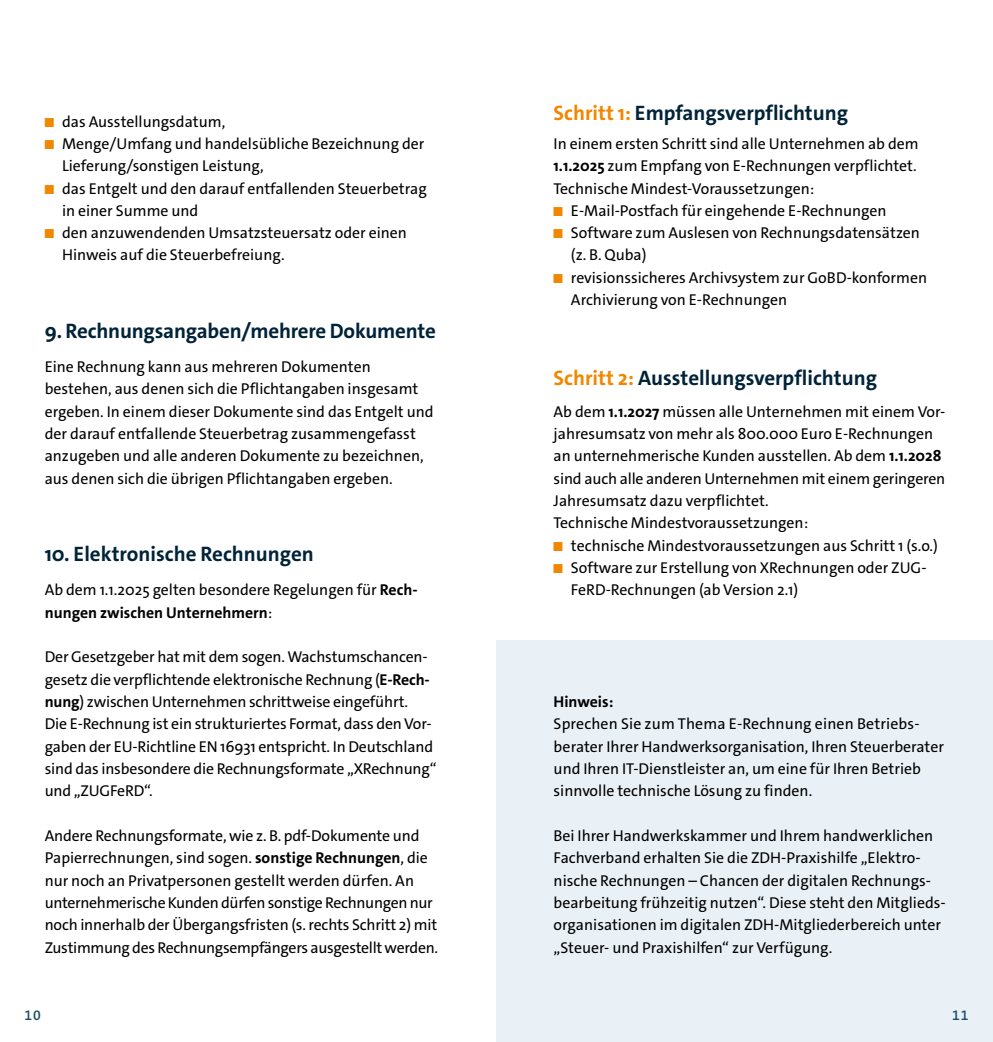
<style>
.page{position:relative;width:993px;height:1042px;background:#fff}
.page>*{position:absolute;margin:0;border:0;box-sizing:border-box;transform-origin:0 0}
.t1{font:700 21px "The Sans C4 s";color:#002338}
.t2{font:15.75px/22.4px "The Sans C4 s";color:#000}
.t3{font:15.75px/22.4px "The Sans C4 s";color:#000}
.t4{font:700 15.75px "The Sans C4 s";color:#000}
.t5{font:600 14px "The Sans C4 s";color:#1a4e65}
.s1{font-size:13.3px;color:#f18700}
.s2{font-weight:700}
.s3{color:#f18700}
</style>
<div class="page">
<div style="left:496px;top:640px;width:496px;height:402px;background:#eaf1f6"></div>
<p class="t3" style="left:45px;top:110px;width:182px"><span class="s1">■</span> das Ausstellungsdatum,</p>
<p class="t3" style="left:62px;top:132px;width:364px;text-indent:-17px"><span class="s1">■</span> Menge/Umfang und handelsübliche Bezeichnung der<br>Lieferung/sonstigen Leistung,</p>
<p class="t3" style="left:62px;top:177px;width:366px;text-indent:-17px"><span class="s1">■</span> das Entgelt und den darauf entfallenden Steuerbetrag in einer Summe und</p>
<p class="t3" style="left:62px;top:222px;width:346px;text-indent:-17px"><span class="s1">■</span> den anzuwendenden Umsatzsteuersatz oder einen<br>Hinweis auf die Steuerbefreiung.</p>
<h1 class="t1" style="left:45px;top:317px;width:392px">9. Rechnungsangaben/mehrere Dokumente</h1>
<p class="t2" style="left:45px;top:356px;width:390px">Eine Rechnung kann aus mehreren Dokumenten bestehen, aus denen sich die Pflichtangaben insgesamt ergeben. In einem dieser Dokumente sind das Entgelt und der darauf entfallende Steuerbetrag zusammengefasst anzugeben und alle anderen Dokumente zu bezeichnen, aus denen sich die übrigen Pflichtangaben ergeben.</p>
<h1 class="t1" style="left:45px;top:540px;width:271px">10. Elektronische Rechnungen</h1>
<p class="t2" style="left:45px;top:579px;width:374px">Ab dem 1.1.2025 gelten besondere Regelungen für <span class="s2">Rech&shy;nungen zwischen Unternehmern</span>:</p>
<p class="t2" style="left:45px;top:646px;width:393px">Der Gesetzgeber hat mit dem sogen. Wachstumschancen&shy;gesetz die verpflichtende elektronische Rechnung (<span class="s2">E-Rech&shy;nung</span>) zwischen Unternehmen schrittweise eingeführt.<br>Die E-Rechnung ist ein strukturiertes Format, dass den Vor&shy;gaben der EU-Richtline EN 16931 entspricht. In Deutschland sind das insbesondere die Rechnungsformate „XRechnung“ und „ZUGFeRD“.</p>
<p class="t2" style="left:45px;top:824px;width:395px">Andere Rechnungsformate, wie z. B. pdf-Dokumente und Papierrechnungen, sind sogen. <span class="s2">sonstige Rechnungen</span>, die nur noch an Privatpersonen gestellt werden dürfen. An unternehmerische Kunden dürfen sonstige Rechnungen nur noch innerhalb der Übergangsfristen (s. rechts Schritt 2) mit Zustimmung des Rechnungsempfängers ausgestellt werden.</p>
<p class="t5" style="left:24px;top:1006px;width:18px">10</p>
<h1 class="t1" style="left:553px;top:99px;width:296px"><span class="s3">Schritt 1:</span> Empfangsverpflichtung</h1>
<p class="t2" style="left:553px;top:132px;width:366px;text-align:justify">In einem ersten Schritt sind alle Unternehmen ab dem <span class="s2">1.1.2025</span> zum Empfang von E-Rechnungen verpflichtet.<br>Technische Mindest-Voraussetzungen:</p>
<p class="t3" style="left:553px;top:199px;width:334px"><span class="s1">■</span> E-Mail-Postfach für eingehende E-Rechnungen</p>
<p class="t3" style="left:570px;top:222px;width:350px;text-indent:-17px"><span class="s1">■</span> Software zum Auslesen von Rechnungsdatensätzen (z. B. Quba)</p>
<p class="t3" style="left:570px;top:266px;width:357px;text-indent:-17px"><span class="s1">■</span> revisionssicheres Archivsystem zur GoBD-konformen<br>Archivierung von E-Rechnungen</p>
<h1 class="t1" style="left:553px;top:365px;width:325px"><span class="s3">Schritt 2:</span> Ausstellungsverpflichtung</h1>
<p class="t2" style="left:553px;top:400px;width:393px">Ab dem <span class="s2">1.1.2027</span> müssen alle Unternehmen mit einem Vor&shy;jahresumsatz von mehr als 800.000 Euro E-Rechnungen an unternehmerische Kunden ausstellen. Ab dem <span class="s2">1.1.2028 </span>sind auch alle anderen Unternehmen mit einem geringeren Jahresumsatz dazu verpflichtet.<br>Technische Mindestvoraussetzungen:</p>
<p class="t3" style="left:553px;top:534px;width:385px"><span class="s1">■</span> technische Mindestvoraussetzungen aus Schritt 1 (s.o.)</p>
<p class="t3" style="left:570px;top:557px;width:357px;text-indent:-17px"><span class="s1">■</span> Software zur Erstellung von XRechnungen oder ZUG-<br>FeRD-Rechnungen (ab Version 2.1)</p>
<p class="t4" style="left:553px;top:691px;width:61px">Hinweis:</p>
<p class="t2" style="left:553px;top:713px;width:392px">Sprechen Sie zum Thema E-Rechnung einen Betriebs&shy;berater Ihrer Handwerksorganisation, Ihren Steuerberater und Ihren IT-Dienstleister an, um eine für Ihren Betrieb sinnvolle technische Lösung zu finden.</p>
<p class="t2" style="left:553px;top:824px;width:393px">Bei Ihrer Handwerkskammer und Ihrem handwerklichen Fachverband erhalten Sie die ZDH-Praxishilfe „Elektro&shy;nische Rechnungen – Chancen der digitalen Rechnungs&shy;bearbeitung frühzeitig nutzen“. Diese steht den Mitglieds&shy;organisationen im digitalen ZDH-Mitgliederbereich unter „Steuer- und Praxishilfen“ zur Verfügung.</p>
<p class="t5" style="left:951px;top:1006px;width:18px">11</p>
</div>
